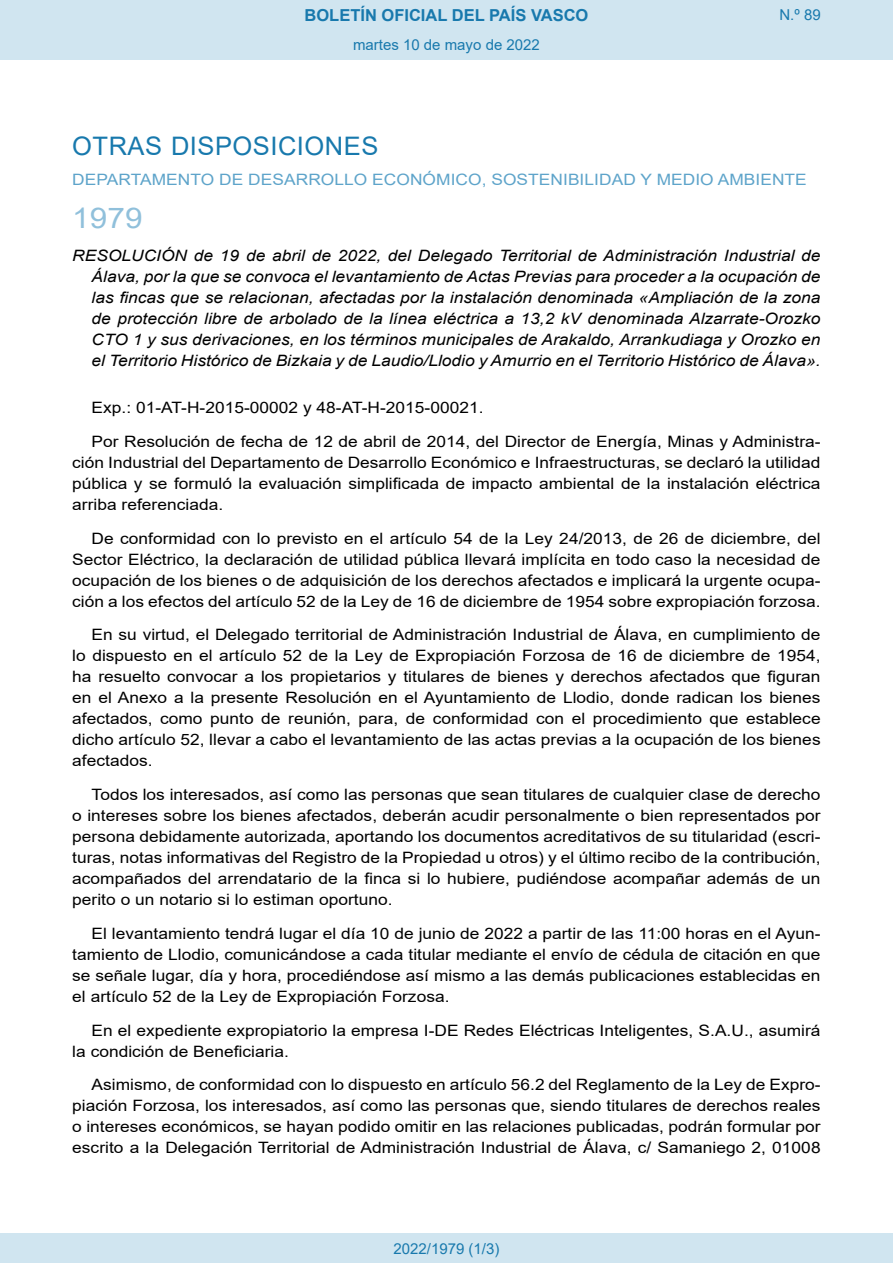
<style>
.page{position:relative;width:893px;height:1263px;background:#fff}
.page>*{position:absolute;margin:0;border:0;box-sizing:border-box;transform-origin:0 0}
.BOPVOrden{font:28.5px "Arial";color:#90c0db;scale:1.11 1}
.BOPVSeccion{font:25.5px "Arial";letter-spacing:.02em;color:#1879ad}
.t1{font:700 16.5px "Arial";color:#1879ad}
.BOPVDetalle{font:15.6px/21px "Arial";color:#000;text-align:justify;scale:1.11 1}
.BOPVTitulo{font:italic 15.6px/21px "Arial";color:#000;text-align:justify;scale:1.11 1}
.BOPVOrganismo{font:15.6px "Arial";letter-spacing:.005em;color:#5ea4ca;scale:1.11 1}
.Paginacion_Centro{font:15px "Arial";color:#1879ad}
</style>
<div class="page">
<div style="left:0;top:0;width:893px;height:60px;background:#d0e5f0"></div>
<div style="left:0;top:1233px;width:893px;height:30px;background:#d0e5f0"></div>
<p class="t1" style="left:305px;top:3px;width:285px">BOLETÍN OFICIAL DEL PAÍS VASCO</p>
<p class="Paginacion_Centro" style="left:353px;top:35px;width:188px">martes 10 de mayo de 2022</p>
<p class="Paginacion_Centro" style="left:779px;top:5px;width:43px">N.º 89</p>
<p class="BOPVSeccion" style="left:72px;top:128px;width:308px">OTRAS DISPOSICIONES</p>
<p class="BOPVOrganismo" style="left:72px;top:169px;width:663px">DEPARTAMENTO DE DESARROLLO ECONÓMICO, SOSTENIBILIDAD Y MEDIO AMBIENTE</p>
<p class="BOPVOrden" style="left:72px;top:198px;width:65px">1979</p>
<p class="BOPVTitulo" style="left:92px;top:246px;width:658px;text-indent:-19px">RESOLUCIÓN de 19 de abril de 2022, del Delegado Territorial de Administración Industrial de Álava, por la que se convoca el levantamiento de Actas Previas para proceder a la ocupación de las fincas que se relacionan, afectadas por la instalación denominada «Ampliación de la zona de protección libre de arbolado de la línea eléctrica a 13,2 kV denominada Alzarrate-Orozko CTO 1 y sus derivaciones, en los términos municipales de Arakaldo, Arrankudiaga y Orozko en el Territorio Histórico de Bizkaia y de Laudio/Llodio y Amurrio en el Territorio Histórico de Álava».</p>
<p class="BOPVDetalle" style="left:92px;top:397px;width:355px">Exp.: 01-AT-H-2015-00002 y 48-AT-H-2015-00021.</p>
<p class="BOPVDetalle" style="left:72px;top:431px;width:676px;text-indent:19px">Por Resolución de fecha de 12 de abril de 2014, del Director de Energía, Minas y Administra&shy;ción Industrial del Departamento de Desarrollo Económico e Infraestructuras, se declaró la utilidad pública y se formuló la evaluación simplificada de impacto ambiental de la instalación eléctrica arriba referenciada.</p>
<p class="BOPVDetalle" style="left:72px;top:527px;width:676px;text-indent:19px">De conformidad con lo previsto en el artículo 54 de la Ley 24/2013, de 26 de diciembre, del Sector Eléctrico, la declaración de utilidad pública llevará implícita en todo caso la necesidad de ocupación de los bienes o de adquisición de los derechos afectados e implicará la urgente ocupa&shy;ción a los efectos del artículo 52 de la Ley de 16 de diciembre de 1954 sobre expropiación forzosa.</p>
<p class="BOPVDetalle" style="left:72px;top:624px;width:676px;text-indent:19px">En su virtud, el Delegado territorial de Administración Industrial de Álava, en cumplimiento de lo dispuesto en el artículo 52 de la Ley de Expropiación Forzosa de 16 de diciembre de 1954, ha resuelto convocar a los propietarios y titulares de bienes y derechos afectados que figuran en el Anexo a la presente Resolución en el Ayuntamiento de Llodio, donde radican los bienes afectados, como punto de reunión, para, de conformidad con el procedimiento que establece dicho artículo 52, llevar a cabo el levantamiento de las actas previas a la ocupación de los bienes afectados.</p>
<p class="BOPVDetalle" style="left:72px;top:784px;width:676px;text-indent:19px">Todos los interesados, así como las personas que sean titulares de cualquier clase de derecho o intereses sobre los bienes afectados, deberán acudir personalmente o bien representados por persona debidamente autorizada, aportando los documentos acreditativos de su titularidad (escri&shy;turas, notas informativas del Registro de la Propiedad u otros) y el último recibo de la contribución, acompañados del arrendatario de la finca si lo hubiere, pudiéndose acompañar además de un perito o un notario si lo estiman oportuno.</p>
<p class="BOPVDetalle" style="left:72px;top:923px;width:676px;text-indent:19px">El levantamiento tendrá lugar el día 10 de junio de 2022 a partir de las 11:00 horas en el Ayun&shy;tamiento de Llodio, comunicándose a cada titular mediante el envío de cédula de citación en que se señale lugar, día y hora, procediéndose así mismo a las demás publicaciones establecidas en el artículo 52 de la Ley de Expropiación Forzosa.</p>
<p class="BOPVDetalle" style="left:72px;top:1019px;width:676px;text-indent:19px">En el expediente expropiatorio la empresa I-DE Redes Eléctricas Inteligentes, S.A.U., asumirá la condición de Beneficiaria.</p>
<p class="BOPVDetalle" style="left:72px;top:1074px;width:676px;text-indent:19px">Asimismo, de conformidad con lo dispuesto en artículo 56.2 del Reglamento de la Ley de Expro&shy;piación Forzosa, los interesados, así como las personas que, siendo titulares de derechos reales o intereses económicos, se hayan podido omitir en las relaciones publicadas, podrán formular por escrito a la Delegación Territorial de Administración Industrial de Álava, c/ Samaniego 2, 01008</p>
<p class="Paginacion_Centro" style="left:393px;top:1238px;width:107px">2022/1979 (1/3)</p>
</div>
